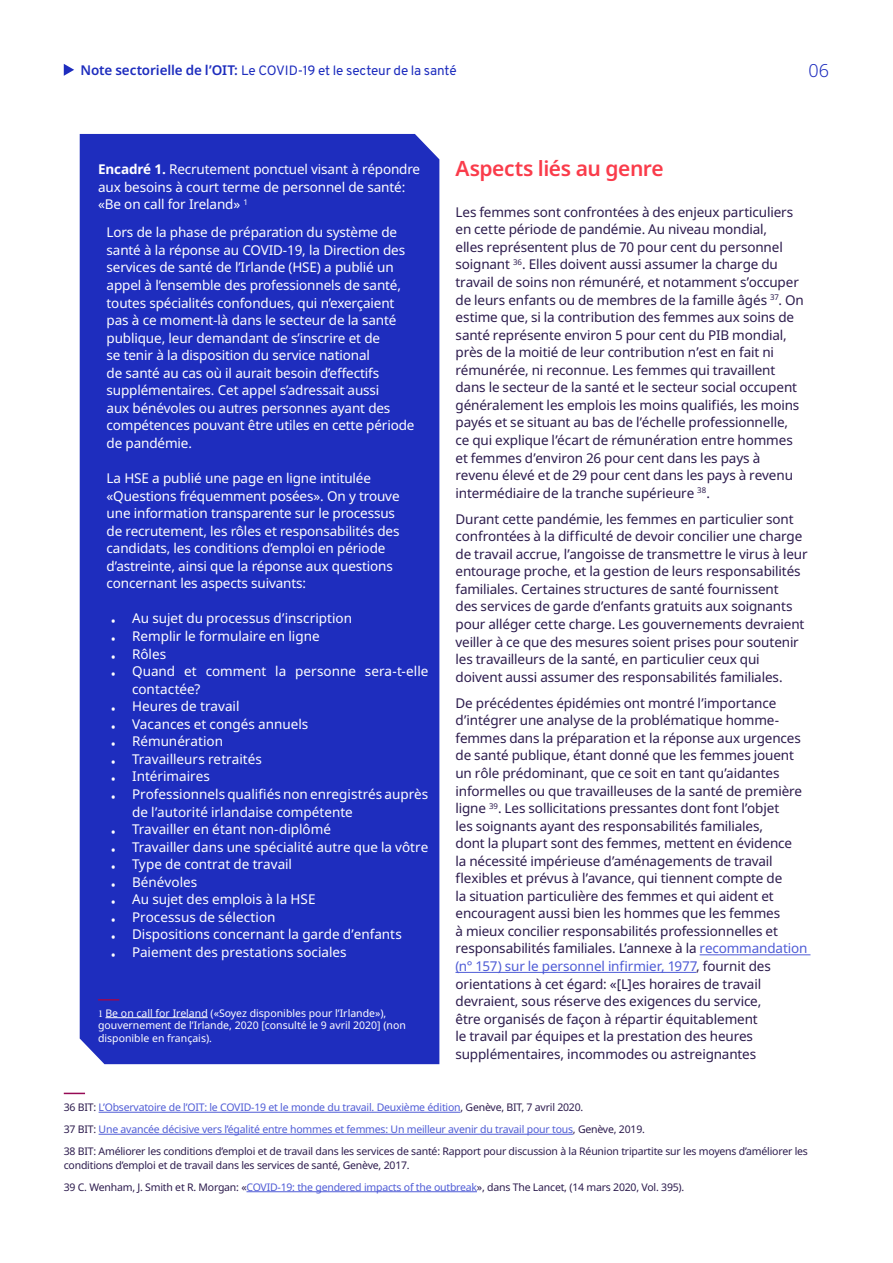
<style>
.page{position:relative;width:893px;height:1263px;background:#fff}
.page>*{position:absolute;margin:0;border:0;box-sizing:border-box;transform-origin:0 0}
.Briefing_A4_-_Sub_he{font:600 21px "Noto Sans";letter-spacing:-.02em;color:#fa3c4b}
.t1{font:300 18px "Noto Sans";color:#1e2dbe}
.Briefing_A4_-_Body{font:13.5px/17.5px "Noto Sans";letter-spacing:-.01em;color:#2c1b4d}
.t2{font:13.5px/17.5px "Noto Sans";letter-spacing:-.01em;color:#fff}
.Briefing_A4_-_Subhea{font:13.5px "Overpass";letter-spacing:-.01em;color:#1e2dbe}
.Briefing_A4-_footnot{font:10.5px/13.5px "Noto Sans";letter-spacing:-.02em;color:#2c1b4d}
.Briefing_A4-_footnot-2{font:10.5px "Noto Sans";letter-spacing:-.02em;color:#4f5cd6}
.t3{font:10.5px/12.6px "Noto Sans";color:#fff}
.s1{font-family:"Noto Sans";font-weight:600}
.s2{font-weight:700}
.s3{font-family:"Minion Pro"}
.s4{color:#4f5cd6}
.s5{color:#2c1b4d}
</style>
<div class="page">
<svg style="left:64px;top:64px;width:10px;height:12px"></svg>
<svg style="left:64px;top:1093px;width:21px;height:1px"></svg>
<hr style="left:99px;top:1112px;width:361px;height:1px;background:#4f5cd6">
<hr style="left:99px;top:1134px;width:474px;height:1px;background:#4f5cd6">
<hr style="left:246px;top:1191px;width:231px;height:1px;background:#4f5cd6">
<hr style="left:700px;top:954px;width:110px;height:1px;background:#4f5cd6">
<hr style="left:455px;top:972px;width:241px;height:1px;background:#4f5cd6">
<div style="left:80px;top:134px;width:359px;height:930px;background:#1e2dbe"></div>
<svg style="left:98px;top:999px;width:21px;height:1px"></svg>
<hr style="left:105px;top:1017px;width:103px;height:1px;background:#fff">
<p class="Briefing_A4_-_Subhea" style="left:80px;top:60px;width:378px"><span class="s1">Note sectorielle de l’OIT:</span> Le COVID-19 et le secteur de la santé</p>
<h2 class="t1" style="left:808px;top:57px;width:22px">06</h2>
<p class="t2" style="left:98px;top:161px;width:324px"><span class="s2">Encadré 1.</span> Recrutement ponctuel visant à répondre aux besoins à court terme de personnel de santé: «Be on call for Ireland» <sup>1</sup></p>
<p class="t2" style="left:107px;top:224px;width:309px">Lors de la phase de préparation du système de santé à la réponse au COVID-19, la Direction des services de santé de l’Irlande (HSE) a publié un appel à l’ensemble des professionnels de santé, toutes spécialités confondues, qui n’exerçaient pas à ce moment-là dans le secteur de la santé publique, leur demandant de s’inscrire et de<br>se tenir à la disposition du service national<br>de santé au cas où il aurait besoin d’effectifs supplémentaires. Cet appel s’adressait aussi<br>aux bénévoles ou autres personnes ayant des compétences pouvant être utiles en cette période de pandémie.</p>
<p class="t2" style="left:107px;top:470px;width:295px">La HSE a publié une page en ligne intitulée «Questions fréquemment posées». On y trouve une information transparente sur le processus de recrutement, les rôles et responsabilités des candidats, les conditions d’emploi en période d’astreinte, ainsi que la réponse aux questions concernant les aspects suivants:</p>
<p class="t2" style="left:111px;top:610px;width:243px">• Au sujet du processus d’inscription</p>
<p class="t2" style="left:111px;top:628px;width:210px">• Remplir le formulaire en ligne</p>
<p class="t2" style="left:111px;top:645px;width:57px">• Rôles</p>
<p class="t2" style="left:132px;top:663px;width:298px;text-indent:-21px">• Quand et comment la personne sera-t-elle contactée?</p>
<p class="t2" style="left:111px;top:698px;width:130px">• Heures de travail</p>
<p class="t2" style="left:111px;top:715px;width:199px">• Vacances et congés annuels</p>
<p class="t2" style="left:111px;top:733px;width:114px">• Rémunération</p>
<p class="t2" style="left:111px;top:750px;width:153px">• Travailleurs retraités</p>
<p class="t2" style="left:111px;top:768px;width:101px">• Intérimaires</p>
<p class="t2" style="left:132px;top:786px;width:298px;text-indent:-21px">• Professionnels qualifiés non enregistrés auprès de l’autorité irlandaise compétente</p>
<p class="t2" style="left:111px;top:821px;width:222px">• Travailler en étant non-diplômé</p>
<p class="t2" style="left:111px;top:838px;width:319px">• Travailler dans une spécialité autre que la vôtre</p>
<p class="t2" style="left:111px;top:856px;width:183px">• Type de contrat de travail</p>
<p class="t2" style="left:111px;top:873px;width:88px">• Bénévoles</p>
<p class="t2" style="left:111px;top:891px;width:206px">• Au sujet des emplois à la HSE</p>
<p class="t2" style="left:111px;top:908px;width:166px">• Processus de sélection</p>
<p class="t2" style="left:111px;top:926px;width:293px">• Dispositions concernant la garde d’enfants</p>
<p class="t2" style="left:111px;top:943px;width:237px">• Paiement des prestations sociales</p>
<p class="t3" style="left:98px;top:1007px;width:309px"><span class="s3">1</span> Be on call for Ireland («Soyez disponibles pour l’Irlande»), gouvernement de l’Irlande, 2020 [consulté le 9 avril 2020] (non disponible en français).</p>
<p class="Briefing_A4_-_Sub_he" style="left:455px;top:153px;width:210px">Aspects liés au genre</p>
<p class="Briefing_A4_-_Body" style="left:455px;top:203px;width:350px">Les femmes sont confrontées à des enjeux particuliers en cette période de pandémie. Au niveau mondial,<br>elles représentent plus de 70 pour cent du personnel soignant <sup>36</sup>. Elles doivent aussi assumer la charge du travail de soins non rémunéré, et notamment s’occuper de leurs enfants ou de membres de la famille âgés <sup>37</sup>. On estime que, si la contribution des femmes aux soins de santé représente environ 5 pour cent du PIB mondial, près de la moitié de leur contribution n’est en fait ni rémunérée, ni reconnue. Les femmes qui travaillent dans le secteur de la santé et le secteur social occupent généralement les emplois les moins qualifiés, les moins payés et se situant au bas de l’échelle professionnelle, ce qui explique l’écart de rémunération entre hommes et femmes d’environ 26 pour cent dans les pays à revenu élevé et de 29 pour cent dans les pays à revenu intermédiaire de la tranche supérieure <sup>38</sup>.</p>
<p class="Briefing_A4_-_Body" style="left:455px;top:510px;width:354px">Durant cette pandémie, les femmes en particulier sont confrontées à la difficulté de devoir concilier une charge de travail accrue, l’angoisse de transmettre le virus à leur entourage proche, et la gestion de leurs responsabilités familiales. Certaines structures de santé fournissent<br>des services de garde d’enfants gratuits aux soignants pour alléger cette charge. Les gouvernements devraient veiller à ce que des mesures soient prises pour soutenir les travailleurs de la santé, en particulier ceux qui doivent aussi assumer des responsabilités familiales.</p>
<p class="Briefing_A4_-_Body" style="left:455px;top:694px;width:354px">De précédentes épidémies ont montré l’importance d’intégrer une analyse de la problématique homme&shy;femmes dans la préparation et la réponse aux urgences de santé publique, étant donné que les femmes jouent un rôle prédominant, que ce soit en tant qu’aidantes informelles ou que travailleuses de la santé de première ligne <sup>39</sup>. Les sollicitations pressantes dont font l’objet<br>les soignants ayant des responsabilités familiales,<br>dont la plupart sont des femmes, mettent en évidence<br>la nécessité impérieuse d’aménagements de travail flexibles et prévus à l’avance, qui tiennent compte de<br>la situation particulière des femmes et qui aident et encouragent aussi bien les hommes que les femmes<br>à mieux concilier responsabilités professionnelles et responsabilités familiales. L’annexe à la <span class="s4">recommandation (n° 157) sur le personnel infirmier, 1977</span>, fournit des orientations à cet égard: «[L]es horaires de travail devraient, sous réserve des exigences du service,<br>être organisés de façon à répartir équitablement<br>le travail par équipes et la prestation des heures supplémentaires, incommodes ou astreignantes</p>
<p class="Briefing_A4-_footnot-2" style="left:64px;top:1100px;width:521px"><span class="s5">36 BIT:</span> L’Observatoire de l’OIT: le COVID-19 et le monde du travail. Deuxième édition<span class="s5">, Genève, BIT, 7 avril 2020.</span></p>
<p class="Briefing_A4-_footnot-2" style="left:64px;top:1122px;width:583px"><span class="s5">37 BIT:</span> Une avancée décisive vers l’égalité entre hommes et femmes: Un meilleur avenir du travail pour tous<span class="s5">, Genève, 2019.</span></p>
<p class="Briefing_A4-_footnot" style="left:64px;top:1145px;width:746px">38 BIT: Améliorer les conditions d’emploi et de travail dans les services de santé: Rapport pour discussion à la Réunion tripartite sur les moyens d’améliorer les conditions d’emploi et de travail dans les services de santé, Genève, 2017.</p>
<p class="Briefing_A4-_footnot" style="left:64px;top:1180px;width:622px">39 C. Wenham, J. Smith et R. Morgan: «<span class="s4">COVID-19: the gendered impacts of the outbreak</span>», dans The Lancet, (14 mars 2020, Vol. 395).</p>
</div>
